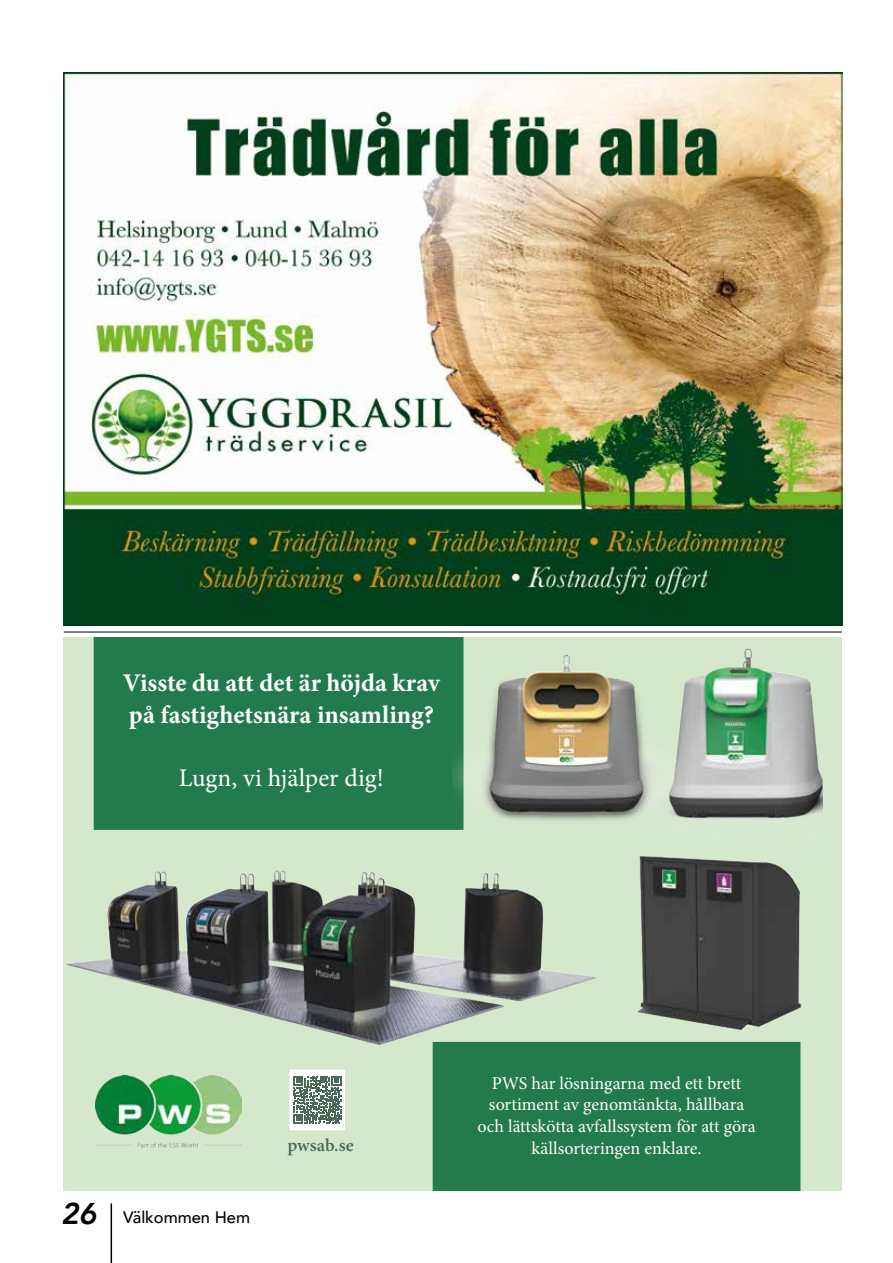
<style>
.page{position:relative;width:893px;height:1263px;background:#fff}
.page>*{position:absolute;margin:0;border:0;box-sizing:border-box;transform-origin:0 0}
.t1{font:700 25.5px/32.4px "Minion Pro";color:#fff}
.t2{font:25.5px "Minion Pro";color:#fff}
.t3{font:18px/21.6px "Minion Pro";color:#fff;text-align:center}
.t4{font:700 18px "Adobe Hebrew";color:#476b57}
.t5{font:500 16.5px "Avenir";color:#000}
.s1{font-weight:800;font-style:italic;font-size:30px}
</style>
<div class="page">
<hr style="left:892px;top:0;width:1px;height:345px;background:#ededed">
<hr style="left:111px;top:1203px;width:1px;height:60px;background:#000">
<img style="left:64px;top:72px;width:778px;height:553px">
<div style="left:64px;top:637px;width:778px;height:554px;background:#d5e8cc"></div>
<div style="left:94px;top:637px;width:369px;height:96px;background:#237a4c"></div>
<img style="left:66px;top:733px;width:551px;height:405px">
<img style="left:596px;top:847px;width:206px;height:188px">
<img style="left:96px;top:1076px;width:145px;height:72px">
<div style="left:290px;top:1070px;width:54px;height:60px;background:#fff"></div>
<svg style="left:293px;top:1076px;width:48px;height:48px"></svg>
<div style="left:289px;top:1069px;width:56px;height:61px;border:1px solid #fff"></div>
<img style="left:645px;top:648px;width:178px;height:209px">
<div style="left:433px;top:1042px;width:367px;height:149px;background:#237a4c"></div>
<img style="left:452px;top:638px;width:228px;height:189px">
<hr style="left:892px;top:1118px;width:1px;height:71px;background:#ee721c">
<hr style="left:64px;top:632px;width:778px;height:1px;background:#000">
<h1 class="t1" style="left:123px;top:666px;width:319px">Visste du att det är höjda krav på fastighetsnära insamling?</h1>
<h1 class="t2" style="left:179px;top:761px;width:207px">Lugn, vi hjälper dig!</h1>
<p class="t5" style="left:61px;top:1203px;width:190px"><span class="s1">26</span> Välkommen Hem</p>
<p class="t4" style="left:287px;top:1134px;width:68px">pwsab.se</p>
<p class="t3" style="left:478px;top:1072px;width:280px">PWS har lösningarna med ett brett sortiment av genomtänkta, hållbara och lättskötta avfallssystem för att göra källsorteringen enklare.</p>
</div>
